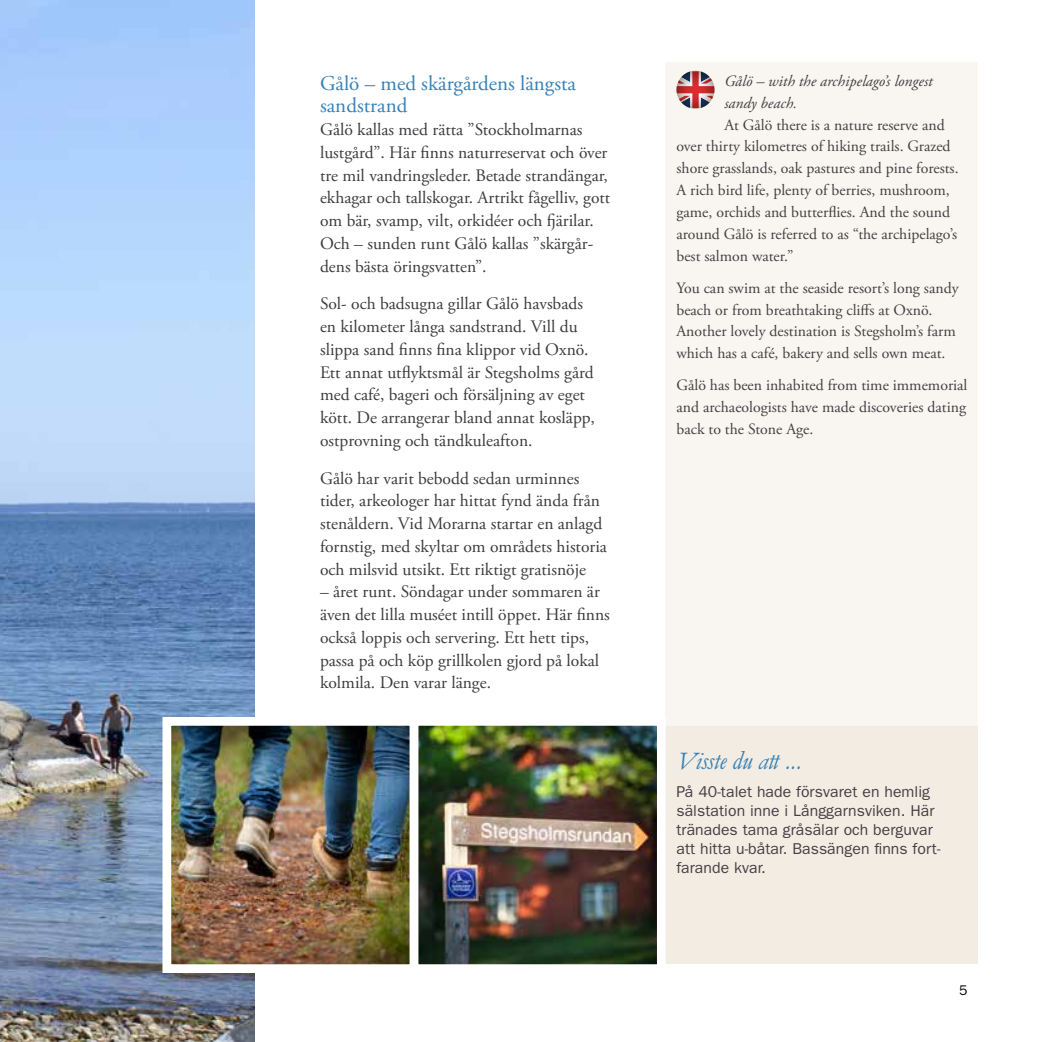
<style>
.page{position:relative;width:1042px;height:1042px;background:#fff}
.page>*{position:absolute;margin:0;border:0;box-sizing:border-box;transform-origin:0 0}
.t1{font:24.5px "Garamond Elegant FS";letter-spacing:-.005em;color:#3482ba}
.t2{font:21px/22.8px "Adobe Garamond Pro";color:#3482ba}
.t3{font:17.5px/22.8px "Adobe Garamond Pro";color:#3e3b3f}
.t4{font:15.75px/21.9px "Adobe Garamond Pro";color:#434045}
.t5{font:15.75px/18.9px "ITC Franklin Gothic Std";letter-spacing:.005em;color:#434045}
.t6{font:italic 15.75px/21.9px "Adobe Garamond Pro";color:#434045}
.t7{font:14px "ITC Franklin Gothic Std";color:#000}
</style>
<div class="page">
<img style="left:0;top:0;width:255px;height:1042px">
<div style="left:665px;top:63px;width:313px;height:669px;background:#f9f6f1"></div>
<div style="left:465px;top:726px;width:513px;height:237px;background:#f3ece3"></div>
<img style="left:172px;top:727px;width:484px;height:236px">
<div style="left:162px;top:717px;width:256px;height:256px;border:9px solid #fff"></div>
<svg style="left:676px;top:71px;width:38px;height:37px"></svg>
<div style="left:410px;top:717px;width:256px;height:256px;border:9px solid #fff"></div>
<p class="t2" style="left:320px;top:72px;width:257px">Gålö – med skärgårdens längsta sandstrand</p>
<p class="t3" style="left:320px;top:119px;width:292px">Gålö kallas med rätta ”Stockholmarnas lustgård”. Här finns naturreservat och över tre mil vandringsleder. Betade strandängar, ekhagar och tallskogar. Artrikt fågelliv, gott om bär, svamp, vilt, orkidéer och fjärilar.<br>Och – sunden runt Gålö kallas ”skärgår&shy;dens bästa öringsvatten”.</p>
<p class="t3" style="left:320px;top:293px;width:276px">Sol- och badsugna gillar Gålö havsbads en kilometer långa sandstrand. Vill du slippa sand finns fina klippor vid Oxnö.<br>Ett annat utflyktsmål är Stegsholms gård med café, bageri och försäljning av eget kött. De arrangerar bland annat kosläpp, ostprovning och tändkuleafton.</p>
<p class="t3" style="left:320px;top:467px;width:288px">Gålö har varit bebodd sedan urminnes tider, arkeologer har hittat fynd ända från stenåldern. Vid Morarna startar en anlagd fornstig, med skyltar om områdets historia och milsvid utsikt. Ett riktigt gratisnöje</p>
<p class="t3" style="left:320px;top:581px;width:291px">– året runt. Söndagar under sommaren är även det lilla muséet intill öppet. Här finns också loppis och servering. Ett hett tips, passa på och köp grillkolen gjord på lokal kolmila. Den varar länge.</p>
<p class="t6" style="left:724px;top:70px;width:210px">Gålö – with the archipelago’s longest sandy beach.</p>
<p class="t4" style="left:676px;top:114px;width:284px;text-indent:48px">At Gålö there is a nature reserve and over thirty kilometres of hiking trails. Grazed shore grasslands, oak pastures and pine forests.<br>A rich bird life, plenty of berries, mushroom, game, orchids and butterflies. And the sound around Gålö is referred to as “the archipelago’s best salmon water.”</p>
<p class="t4" style="left:676px;top:277px;width:284px">You can swim at the seaside resort’s long sandy beach or from breathtaking cliffs at Oxnö.<br>Another lovely destination is Stegsholm’s farm which has a café, bakery and sells own meat.</p>
<p class="t4" style="left:676px;top:375px;width:293px;text-align:justify">Gålö has been inhabited from time immemorial and archaeologists have made discoveries dating back to the Stone Age.</p>
<h1 class="t1" style="left:676px;top:747px;width:125px">Visste du att ...</h1>
<p class="t5" style="left:676px;top:782px;width:265px">På 40-talet hade försvaret en hemlig sälstation inne i Långgarnsviken. Här tränades tama gråsälar och berguvar att hitta u-båtar. Bassängen finns fort&shy;farande kvar.</p>
<p class="t7" style="left:959px;top:981px;width:10px">5</p>
</div>
